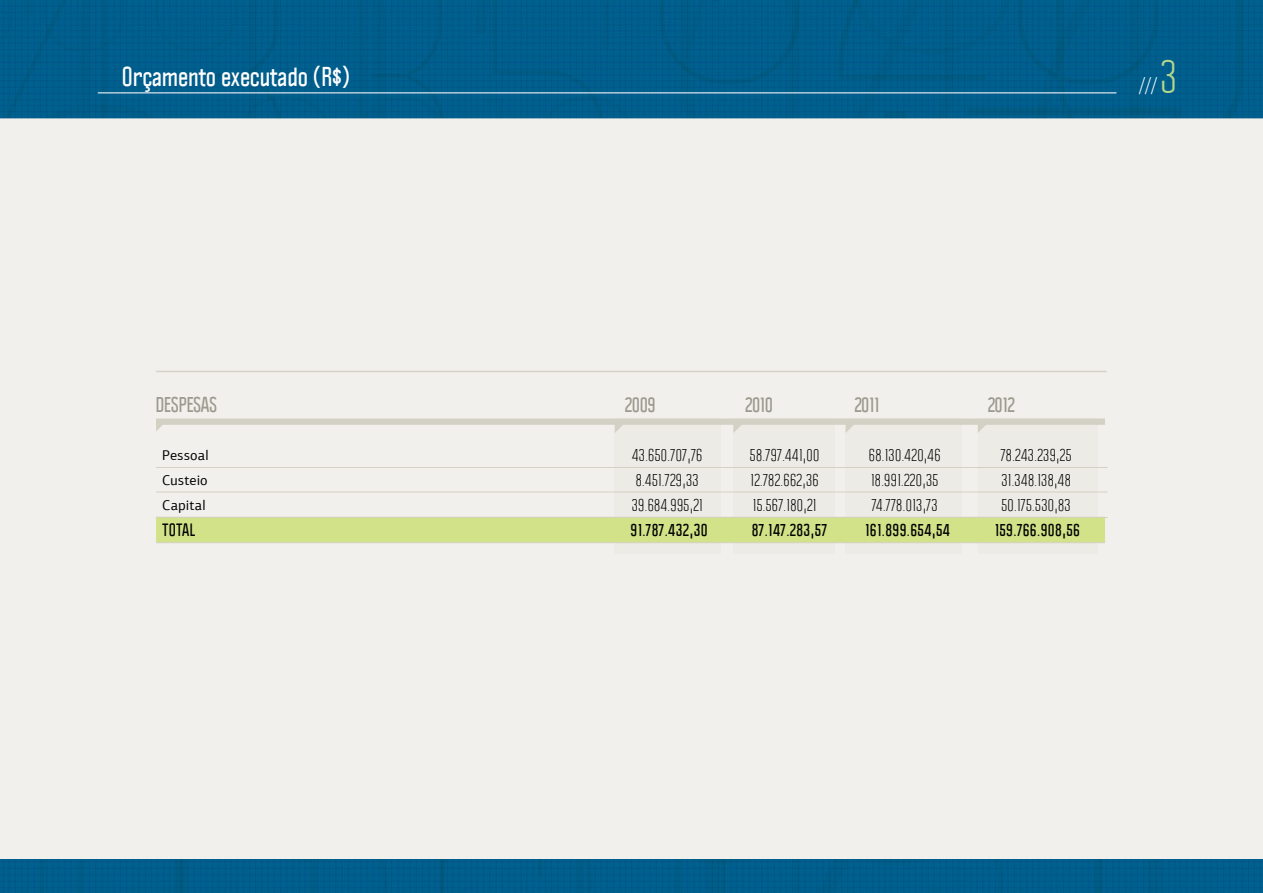
<style>
.page{position:relative;width:1263px;height:893px;background:#fff}
.page>*{position:absolute;margin:0;border:0;box-sizing:border-box;transform-origin:0 0}
.t1{font:43.35px "Politica";color:#b4d88b}
.t2{font:700 24px "Politica";color:#fff}
.t3{font:700 18.75px "Politica";letter-spacing:-.02em;color:#9c9a8e}
.t4{font:18.6px "Politica";color:#fff}
.t5{font:15.6px "Politica";letter-spacing:.025em;color:#000}
.t6{font:700 15.6px "Politica";letter-spacing:.025em;color:#000}
.t7{font:14.1px "PF Agora Sans Pro";letter-spacing:.01em;color:#000}
</style>
<div class="page">
<div style="left:0;top:0;width:1263px;height:118px;background:#005e8c"></div>
<div style="left:0;top:118px;width:1263px;height:775px;background:#f2f0ec"></div>
<div style="left:0;top:860px;width:1263px;height:33px;background:#005e8c"></div>
<hr style="left:98px;top:92px;width:1018px;height:1px;background:#fff">
<div style="left:615px;top:418px;width:106px;height:136px;background:#ebe9e3"></div>
<div style="left:733px;top:418px;width:101px;height:136px;background:#ebe9e3"></div>
<div style="left:845px;top:418px;width:117px;height:136px;background:#ebe9e3"></div>
<div style="left:978px;top:418px;width:119px;height:136px;background:#ebe9e3"></div>
<hr style="left:156px;top:371px;width:950px;height:1px;background:#d3d1c3">
<svg style="left:156px;top:425px;width:6px;height:6px"></svg>
<svg style="left:846px;top:425px;width:7px;height:7px"></svg>
<svg style="left:615px;top:425px;width:7px;height:7px"></svg>
<svg style="left:978px;top:425px;width:7px;height:7px"></svg>
<svg style="left:733px;top:425px;width:8px;height:8px"></svg>
<div style="left:156px;top:418px;width:949px;height:7px;background:#d3d1c3"></div>
<hr style="left:156px;top:492px;width:457px;height:1px;background:#d3d1c3">
<hr style="left:613px;top:492px;width:108px;height:1px;background:#d3d1c3">
<hr style="left:156px;top:467px;width:457px;height:1px;background:#d3d1c3">
<hr style="left:613px;top:467px;width:108px;height:1px;background:#d3d1c3">
<svg style="left:721px;top:467px;width:12px;height:1px"></svg>
<hr style="left:733px;top:467px;width:103px;height:1px;background:#d3d1c3">
<hr style="left:846px;top:467px;width:118px;height:1px;background:#d3d1c3">
<hr style="left:975px;top:467px;width:122px;height:1px;background:#d3d1c3">
<svg style="left:721px;top:492px;width:12px;height:1px"></svg>
<hr style="left:733px;top:492px;width:103px;height:1px;background:#d3d1c3">
<hr style="left:846px;top:492px;width:118px;height:1px;background:#d3d1c3">
<hr style="left:975px;top:492px;width:122px;height:1px;background:#d3d1c3">
<div style="left:156px;top:517px;width:951px;height:25px;background:#d2e288"></div>
<hr style="left:156px;top:517px;width:449px;height:1px;background:#d3d1c3">
<hr style="left:156px;top:542px;width:449px;height:1px;background:#d3d1c3">
<hr style="left:605px;top:517px;width:128px;height:1px;background:#d3d1c3">
<hr style="left:605px;top:542px;width:128px;height:1px;background:#d3d1c3">
<hr style="left:733px;top:517px;width:112px;height:1px;background:#d3d1c3">
<hr style="left:733px;top:542px;width:112px;height:1px;background:#d3d1c3">
<hr style="left:845px;top:517px;width:125px;height:1px;background:#d3d1c3">
<hr style="left:845px;top:542px;width:125px;height:1px;background:#d3d1c3">
<hr style="left:970px;top:517px;width:135px;height:1px;background:#d3d1c3">
<hr style="left:970px;top:542px;width:135px;height:1px;background:#d3d1c3">
<h1 class="t1" style="left:1160px;top:49px;width:18px">3</h1>
<h2 class="t2" style="left:122px;top:61px;width:230px">Orçamento executado (R$)</h2>
<p class="t4" style="left:1139px;top:74px;width:19px">///</p>
<p class="t3" style="left:155px;top:393px;width:63px">despesas</p>
<p class="t3" style="left:625px;top:393px;width:32px">2009</p>
<p class="t3" style="left:745px;top:393px;width:29px">2010</p>
<p class="t3" style="left:854px;top:393px;width:26px">2011</p>
<p class="t3" style="left:988px;top:393px;width:28px">2012</p>
<p class="t7" style="left:162px;top:447px;width:48px">Pessoal</p>
<p class="t5" style="left:632px;top:445px;width:72px">43.650.707,76</p>
<p class="t5" style="left:750px;top:445px;width:71px">58.797.441,00</p>
<p class="t5" style="left:869px;top:445px;width:73px">68.130.420,46</p>
<p class="t5" style="left:1001px;top:445px;width:72px">78.243.239,25</p>
<p class="t7" style="left:162px;top:472px;width:47px">Custeio</p>
<p class="t5" style="left:636px;top:470px;width:64px">8.451.729,33</p>
<p class="t5" style="left:750px;top:470px;width:70px">12.782.662,36</p>
<p class="t5" style="left:871px;top:470px;width:69px">18.991.220,35</p>
<p class="t5" style="left:1001px;top:470px;width:71px">31.348.138,48</p>
<p class="t7" style="left:162px;top:497px;width:45px">Capital</p>
<p class="t5" style="left:632px;top:495px;width:72px">39.684.995,21</p>
<p class="t5" style="left:753px;top:495px;width:65px">15.567.180,21</p>
<p class="t5" style="left:872px;top:495px;width:67px">74.778.013,73</p>
<p class="t5" style="left:1001px;top:495px;width:71px">50.175.530,83</p>
<p class="t6" style="left:162px;top:519px;width:34px">total</p>
<p class="t6" style="left:630px;top:519px;width:79px">91.787.432,30</p>
<p class="t6" style="left:752px;top:519px;width:77px">87.147.283,57</p>
<p class="t6" style="left:865px;top:519px;width:86px">161.899.654,54</p>
<p class="t6" style="left:995px;top:519px;width:87px">159.766.908,56</p>
</div>
